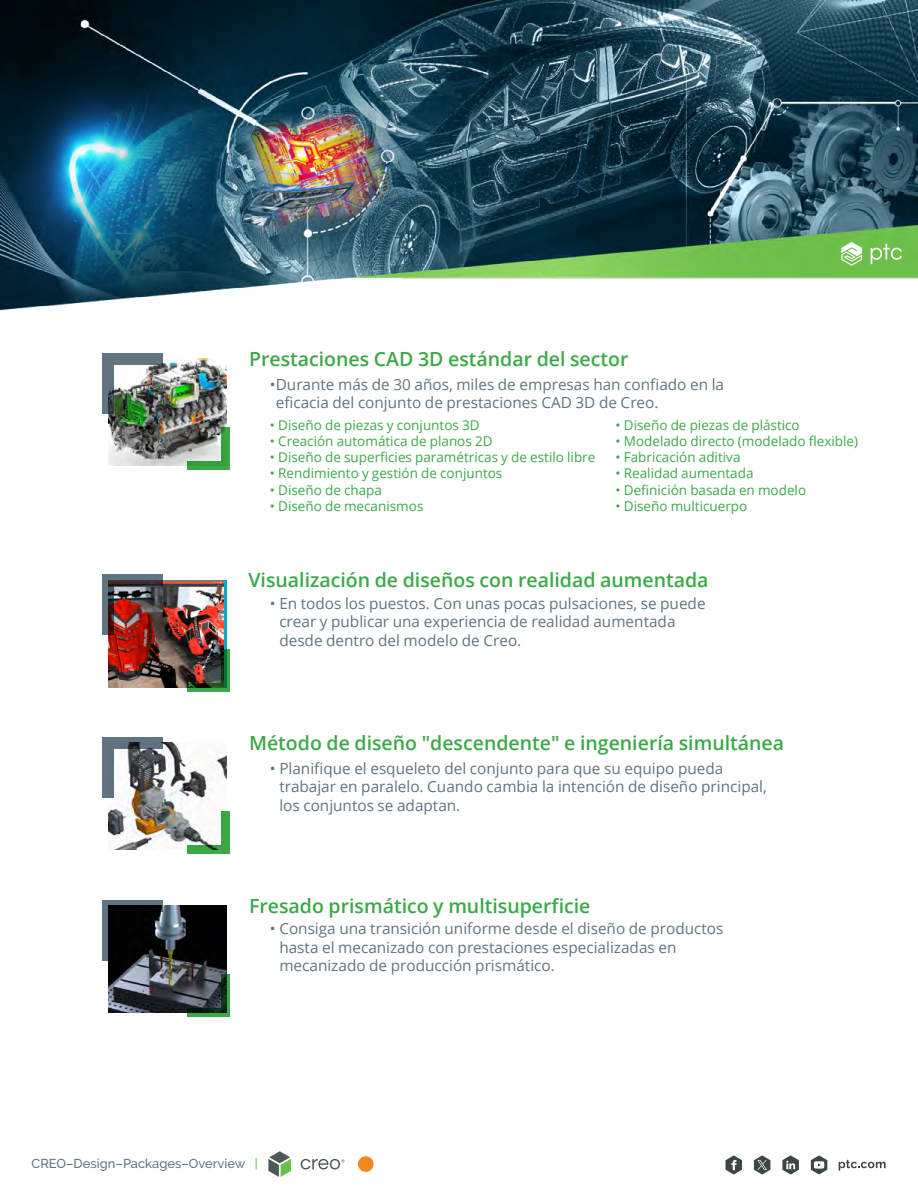
<style>
.page{position:relative;width:918px;height:1188px;background:#fff}
.page>*{position:absolute;margin:0;border:0;box-sizing:border-box;transform-origin:0 0}
.t1{font:600 19.5px "Open Sans";color:#3ba948}
.t2{font:15.3px/18.5px "Open Sans";color:#617481}
.t3{font:13.5px "Open Sans";color:#3ba948}
.t4{font:500 12.9px "PTC Raleway";color:#617481}
.s1{color:#6ebe4b}
</style>
<div class="page">
<svg style="left:301px;top:1159px;width:44px;height:10px"></svg>
<svg style="left:268px;top:1151px;width:23px;height:26px"></svg>
<div style="left:358px;top:1156px;width:16px;height:16px;background:#f08820;border-radius:50%"></div>
<svg style="left:726px;top:1155px;width:16px;height:20px"></svg>
<svg style="left:782px;top:1155px;width:17px;height:19px"></svg>
<svg style="left:811px;top:1155px;width:16px;height:19px"></svg>
<svg style="left:839px;top:1160px;width:47px;height:11px"></svg>
<svg style="left:754px;top:1155px;width:16px;height:19px"></svg>
<img style="left:0;top:0;width:918px;height:311px">
<svg style="left:841px;top:242px;width:21px;height:24px"></svg>
<svg style="left:871px;top:244px;width:31px;height:20px"></svg>
<img style="left:108px;top:359px;width:118px;height:107px">
<div style="left:102px;top:353px;width:61px;height:12px;background:#617481"></div>
<svg style="left:102px;top:365px;width:12px;height:49px"></svg>
<div style="left:188px;top:461px;width:42px;height:9px;background:#38a144"></div>
<div style="left:221px;top:428px;width:9px;height:42px;background:#3ba948"></div>
<img style="left:108px;top:581px;width:116px;height:106px">
<svg style="left:114px;top:574px;width:49px;height:12px"></svg>
<svg style="left:102px;top:574px;width:12px;height:61px"></svg>
<svg style="left:188px;top:683px;width:33px;height:8px"></svg>
<svg style="left:221px;top:649px;width:9px;height:42px"></svg>
<img style="left:108px;top:743px;width:118px;height:107px">
<svg style="left:114px;top:737px;width:49px;height:12px"></svg>
<div style="left:102px;top:737px;width:12px;height:61px;background:#617481"></div>
<div style="left:188px;top:845px;width:42px;height:9px;background:#3ba948"></div>
<div style="left:221px;top:811px;width:9px;height:43px;background:#3ba948"></div>
<img style="left:108px;top:905px;width:118px;height:108px">
<svg style="left:114px;top:900px;width:49px;height:12px"></svg>
<svg style="left:102px;top:900px;width:12px;height:60px"></svg>
<svg style="left:188px;top:1008px;width:33px;height:9px"></svg>
<svg style="left:221px;top:974px;width:9px;height:43px"></svg>
<p class="t1" style="left:249px;top:345px;width:381px">Prestaciones CAD 3D estándar del sector</p>
<p class="t2" style="left:276px;top:375px;width:450px;text-indent:-6px">•Durante más de 30 años, miles de empresas han confiado en la eficacia del conjunto de prestaciones CAD 3D de Creo.</p>
<p class="t3" style="left:270px;top:416px;width:211px">• Diseño de piezas y conjuntos 3D</p>
<p class="t3" style="left:270px;top:432px;width:224px">• Creación automática de planos 2D</p>
<p class="t3" style="left:270px;top:448px;width:327px">• Diseño de superficies paramétricas y de estilo libre</p>
<p class="t3" style="left:270px;top:464px;width:234px">• Rendimiento y gestión de conjuntos</p>
<p class="t3" style="left:270px;top:480px;width:114px">• Diseño de chapa</p>
<p class="t3" style="left:270px;top:497px;width:155px">• Diseño de mecanismos</p>
<p class="t3" style="left:616px;top:416px;width:186px">• Diseño de piezas de plástico</p>
<p class="t3" style="left:616px;top:432px;width:244px">• Modelado directo (modelado flexible)</p>
<p class="t3" style="left:616px;top:448px;width:126px">• Fabricación aditiva</p>
<p class="t3" style="left:616px;top:464px;width:139px">• Realidad aumentada</p>
<p class="t3" style="left:616px;top:480px;width:192px">• Definición basada en modelo</p>
<p class="t3" style="left:616px;top:497px;width:133px">• Diseño multicuerpo</p>
<p class="t1" style="left:249px;top:567px;width:462px">Visualización de diseños con realidad aumentada</p>
<p class="t2" style="left:279px;top:594px;width:428px;text-indent:-9px">• En todos los puestos. Con unas pocas pulsaciones, se puede crear y publicar una experiencia de realidad aumentada desde dentro del modelo de Creo.</p>
<p class="t1" style="left:249px;top:729px;width:537px">Método de diseño "descendente" e ingeniería simultánea</p>
<p class="t2" style="left:279px;top:759px;width:489px;text-indent:-9px">• Planifique el esqueleto del conjunto para que su equipo pueda trabajar en paralelo. Cuando cambia la intención de diseño principal, los conjuntos se adaptan.</p>
<p class="t1" style="left:249px;top:892px;width:343px">Fresado prismático y multisuperficie</p>
<p class="t2" style="left:279px;top:919px;width:446px;text-indent:-9px">• Consiga una transición uniforme desde el diseño de productos hasta el mecanizado con prestaciones especializadas en mecanizado de producción prismático.</p>
<p class="t4" style="left:32px;top:1156px;width:228px">CREO–Design–Packages–Overview <span class="s1">|</span></p>
</div>
